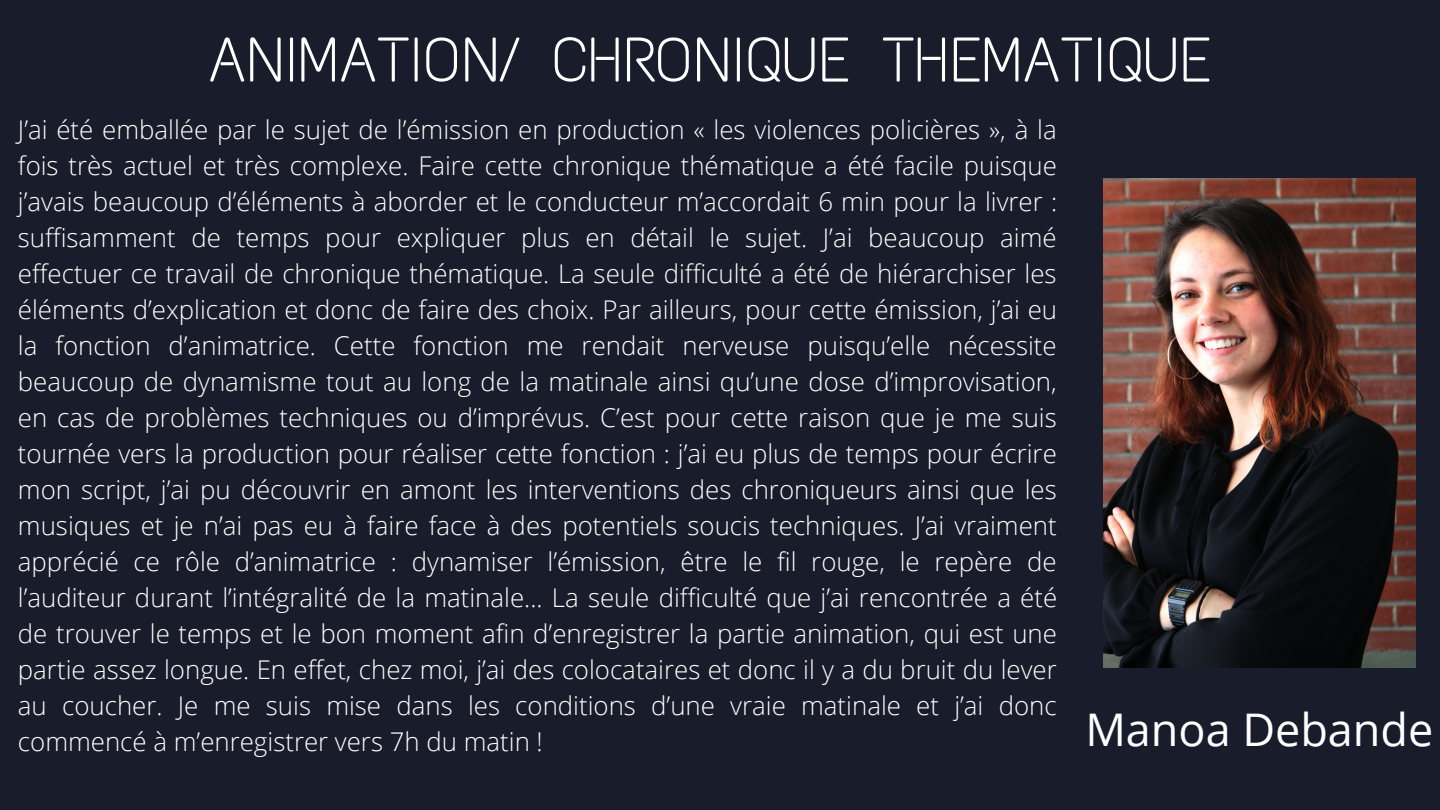
<style>
.page{position:relative;width:1440px;height:810px;background:#191c2b}
.page>*{position:absolute;margin:0;border:0;box-sizing:border-box;transform-origin:0 0}
.t1{font:63px "Text Me One";letter-spacing:.01em;color:#fff}
.t2{font:45px "Open Sans";color:#fff}
.t3{font:300 25.8px/36px "Open Sans";color:#fff;text-align:justify}
</style>
<div class="page">
<img style="left:1103px;top:179px;width:313px;height:489px">
<p class="t1" style="left:209px;top:22px;width:1003px">ANIMATION/ CHRONIQUE THEMATIQUE</p>
<p class="t3" style="left:18px;top:111px;width:1041px">J’ai été emballée par le sujet de l’émission en production « les violences policières », à la fois très actuel et très complexe. Faire cette chronique thématique a été facile puisque j’avais beaucoup d’éléments à aborder et le conducteur m’accordait 6 min pour la livrer : suffisamment de temps pour expliquer plus en détail le sujet. J’ai beaucoup aimé effectuer ce travail de chronique thématique. La seule difficulté a été de hiérarchiser les éléments d’explication et donc de faire des choix. Par ailleurs, pour cette émission, j’ai eu la fonction d’animatrice. Cette fonction me rendait nerveuse puisqu’elle nécessite beaucoup de dynamisme tout au long de la matinale ainsi qu’une dose d’improvisation, en cas de problèmes techniques ou d’imprévus. C’est pour cette raison que je me suis tournée vers la production pour réaliser cette fonction : j’ai eu plus de temps pour écrire mon script, j’ai pu découvrir en amont les interventions des chroniqueurs ainsi que les musiques et je n’ai pas eu à faire face à des potentiels soucis techniques. J’ai vraiment apprécié ce rôle d’animatrice : dynamiser l’émission, être le fil rouge, le repère de l’auditeur durant l’intégralité de la matinale... La seule difficulté que j’ai rencontrée a été de trouver le temps et le bon moment afin d’enregistrer la partie animation, qui est une partie assez longue. En effet, chez moi, j’ai des colocataires et donc il y a du bruit du lever au coucher. Je me suis mise dans les conditions d’une vraie matinale et j’ai donc commencé à m’enregistrer vers 7h du matin !</p>
<p class="t2" style="left:1085px;top:698px;width:350px">Manoa Debande</p>
</div>
